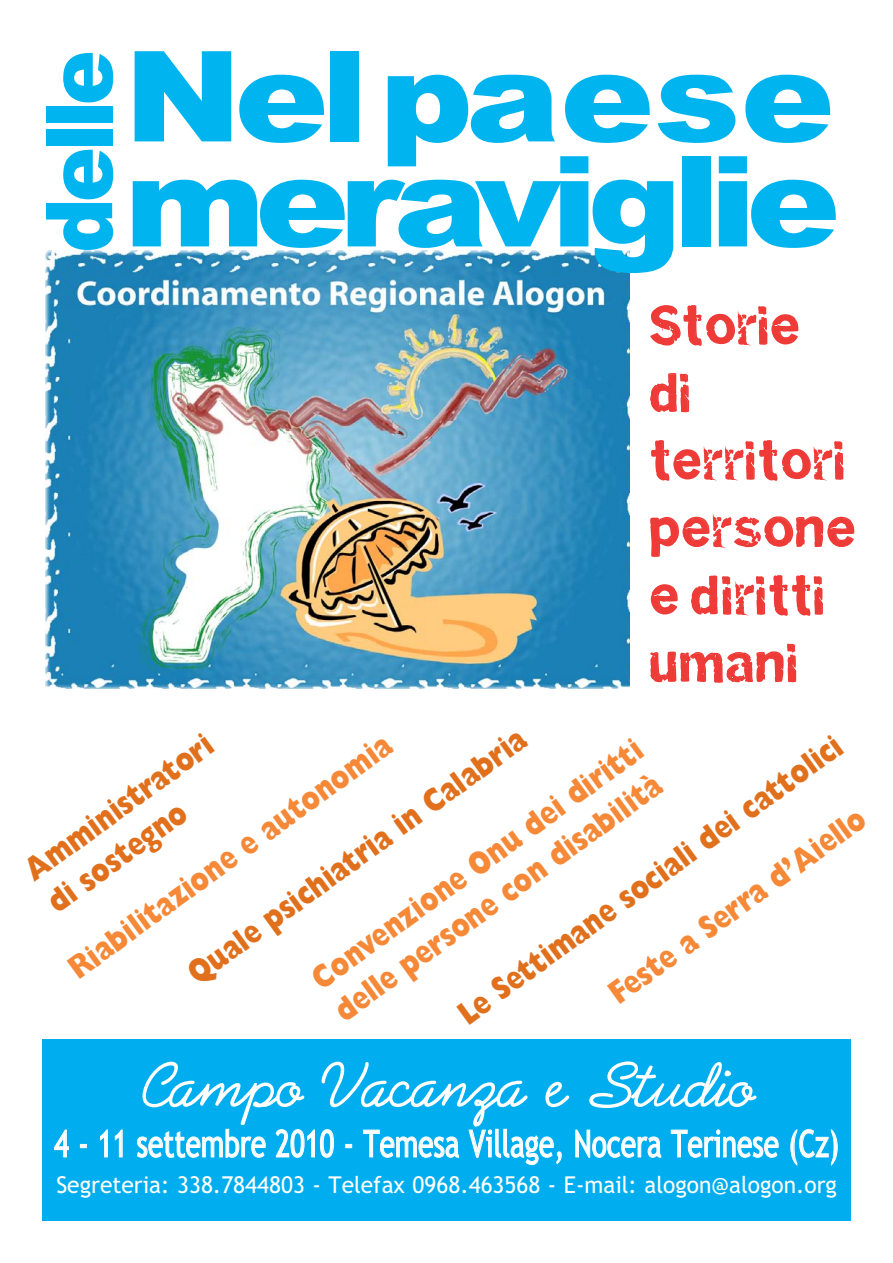
<style>
.page{position:relative;width:893px;height:1263px;background:#fff}
.page>*{position:absolute;margin:0;border:0;box-sizing:border-box;transform-origin:0 0}
.t1{font:67.5px "Prelude FLF";color:#fff}
.t2{font:48px/67.5px "AAAHANDY1";letter-spacing:.035em;color:#ee3b37}
.t3{font:37.5px "Trebuchet MS";color:#fff;scale:.75 1}
.t4{font:800 33px/39.6px "Gill Sans";color:#f58938;scale:.8 1}
.t5{font:800 33px/39.6px "Gill Sans";color:#e1701d;scale:.8 1}
.t6{font:23.25px "Trebuchet MS";color:#fff}
</style>
<div class="page">
<img style="left:45px;top:250px;width:584px;height:439px">
<div style="left:43px;top:1039px;width:807px;height:181px;background:#00aeef"></div>
<svg style="left:133px;top:51px;width:702px;height:222px"></svg>
<svg style="left:46px;top:150px;width:67px;height:100px"></svg>
<div style="left:46px;top:130px;width:66px;height:16px;background:#00b4ef"></div>
<div style="left:46px;top:107px;width:66px;height:16px;background:#00b4ef"></div>
<svg style="left:63px;top:53px;width:50px;height:49px"></svg>
<h2 class="t2" style="left:651px;top:296px;width:206px">Storie<br>di territori persone e diritti umani</h2>
<p class="t5" style="left:181px;top:963px;width:514px;rotate:-36deg">Quale psichiatria in Calabria</p>
<p class="t5" style="left:18px;top:860px;width:283px;rotate:-36deg">Amministratori di sostegno</p>
<p class="t4" style="left:62px;top:958px;width:490px;rotate:-36deg">Riabilitazione e autonomia</p>
<p class="t5" style="left:452px;top:1003px;width:584px;rotate:-36deg">Le Settimane sociali dei cattolici</p>
<p class="t4" style="left:305px;top:969px;width:502px;rotate:-36deg">Convenzione Onu dei diritti delle persone con disabilità</p>
<p class="t4" style="left:602px;top:983px;width:388px;rotate:-36deg">Feste a Serra d’Aiello</p>
<h1 class="t1" style="left:139px;top:1062px;width:617px">Campo Vacanza e Studio</h1>
<p class="t3" style="left:54px;top:1129px;width:1047px">4 - 11 settembre 2010 - Temesa Village, Nocera Terinese (Cz)</p>
<p class="t6" style="left:56px;top:1176px;width:782px">Segreteria: 338.7844803 - Telefax 0968.463568 - E-mail: alogon@alogon.org</p>
</div>
